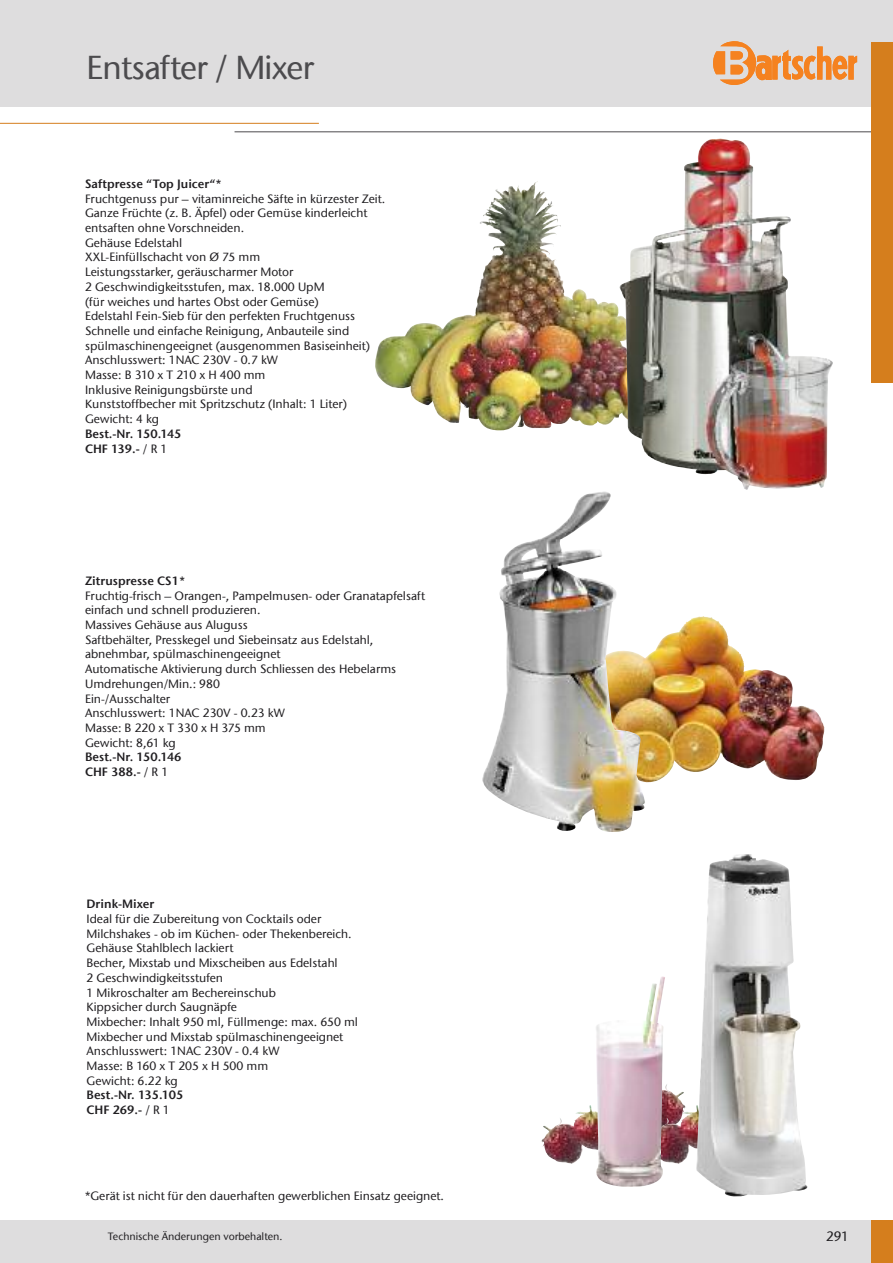
<style>
.page{position:relative;width:893px;height:1263px;background:#fff}
.page>*{position:absolute;margin:0;border:0;box-sizing:border-box;transform-origin:0 0}
.t1{font:500 33px "ITC Stone Sans Com";letter-spacing:-.025em;color:#4c4b4e}
.t2{font:500 13.5px "ITC Stone Sans Com";color:#201e21}
.t3{font:500 12px/14.7px "ITC Stone Sans Com";color:#201e21}
.t4{font:12px/14.7px "ITC Stone Sans Com Semi";color:#201e21}
.t5{font:500 10.5px "ITC Stone Sans Com";color:#201e21}
.s1{font-family:"ITC Stone Sans Com";font-weight:500}
</style>
<div class="page">
<hr style="left:0;top:123px;width:319px;height:1px;background:#d57e1d">
<hr style="left:235px;top:131px;width:658px;height:1px;background:#4c4b4e">
<div style="left:0;top:0;width:893px;height:106px;background:#deddde"></div>
<div style="left:872px;top:43px;width:21px;height:340px;background:#d57e1d"></div>
<div style="left:0;top:1220px;width:893px;height:43px;background:#deddde"></div>
<div style="left:872px;top:1220px;width:21px;height:43px;background:#d57e1d"></div>
<svg style="left:713px;top:41px;width:144px;height:44px"></svg>
<img style="left:665px;top:1084px;width:19px;height:21px">
<img style="left:665px;top:1105px;width:31px;height:59px">
<img style="left:541px;top:1105px;width:54px;height:59px">
<img style="left:595px;top:976px;width:70px;height:211px">
<img style="left:696px;top:854px;width:111px;height:342px">
<img style="left:375px;top:222px;width:244px;height:209px">
<img style="left:619px;top:139px;width:214px;height:351px">
<img style="left:645px;top:616px;width:179px;height:166px">
<img style="left:482px;top:491px;width:163px;height:341px">
<h1 class="t1" style="left:87px;top:48px;width:229px">Entsafter / Mixer</h1>
<p class="t4" style="left:85px;top:176px;width:138px">Saftpresse “Top Juicer“*</p>
<p class="t3" style="left:85px;top:191px;width:302px">Fruchtgenuss pur – vitaminreiche Säfte in kürzester Zeit.<br>Ganze Früchte (z. B. Äpfel) oder Gemüse kinderleicht entsaften ohne Vorschneiden.<br>Gehäuse Edelstahl<br>XXL-Einfüllschacht von Ø 75 mm<br>Leistungsstarker, geräuscharmer Motor<br>2 Geschwindigkeitsstufen, max. 18.000 UpM<br>(für weiches und hartes Obst oder Gemüse)<br>Edelstahl Fein-Sieb für den perfekten Fruchtgenuss Schnelle und einfache Reinigung, Anbauteile sind spülmaschinengeeignet (ausgenommen Basiseinheit)<br>Anschlusswert: 1NAC 230V - 0.7 kW<br>Masse: B 310 x T 210 x H 400 mm<br>Inklusive Reinigungsbürste und<br>Kunststoffbecher mit Spritzschutz (Inhalt: 1 Liter)<br>Gewicht: 4 kg</p>
<p class="t4" style="left:85px;top:426px;width:98px">Best.-Nr. 150.145<br>CHF 139.- <span class="s1">/ R 1</span></p>
<p class="t4" style="left:85px;top:573px;width:102px">Zitruspresse CS1*</p>
<p class="t3" style="left:85px;top:588px;width:342px">Fruchtig-frisch – Orangen-, Pampelmusen- oder Granatapfelsaft einfach und schnell produzieren.<br>Massives Gehäuse aus Aluguss<br>Saftbehälter, Presskegel und Siebeinsatz aus Edelstahl, abnehmbar, spülmaschinengeeignet<br>Automatische Aktivierung durch Schliessen des Hebelarms Umdrehungen/Min.: 980<br>Ein-/Ausschalter<br>Anschlusswert: 1NAC 230V - 0.23 kW<br>Masse: B 220 x T 330 x H 375 mm<br>Gewicht: 8,61 kg</p>
<p class="t4" style="left:85px;top:750px;width:98px">Best.-Nr. 150.146<br>CHF 388.- <span class="s1">/ R 1</span></p>
<p class="t4" style="left:87px;top:897px;width:69px">Drink-Mixer</p>
<p class="t3" style="left:87px;top:911px;width:273px">Ideal für die Zubereitung von Cocktails oder Milchshakes - ob im Küchen- oder Thekenbereich.<br>Gehäuse Stahlblech lackiert<br>Becher, Mixstab und Mixscheiben aus Edelstahl<br>2 Geschwindigkeitsstufen<br>1 Mikroschalter am Bechereinschub<br>Kippsicher durch Saugnäpfe<br>Mixbecher: Inhalt 950 ml, Füllmenge: max. 650 ml Mixbecher und Mixstab spülmaschinengeeignet Anschlusswert: 1NAC 230V - 0.4 kW<br>Masse: B 160 x T 205 x H 500 mm<br>Gewicht: 6.22 kg</p>
<p class="t4" style="left:87px;top:1088px;width:98px">Best.-Nr. 135.105<br>CHF 269.- <span class="s1">/ R 1</span></p>
<p class="t3" style="left:85px;top:1189px;width:360px">*Gerät ist nicht für den dauerhaften gewerblichen Einsatz geeignet.</p>
<p class="t5" style="left:108px;top:1230px;width:176px">Technische Änderungen vorbehalten.</p>
<p class="t2" style="left:826px;top:1228px;width:24px">291</p>
</div>
